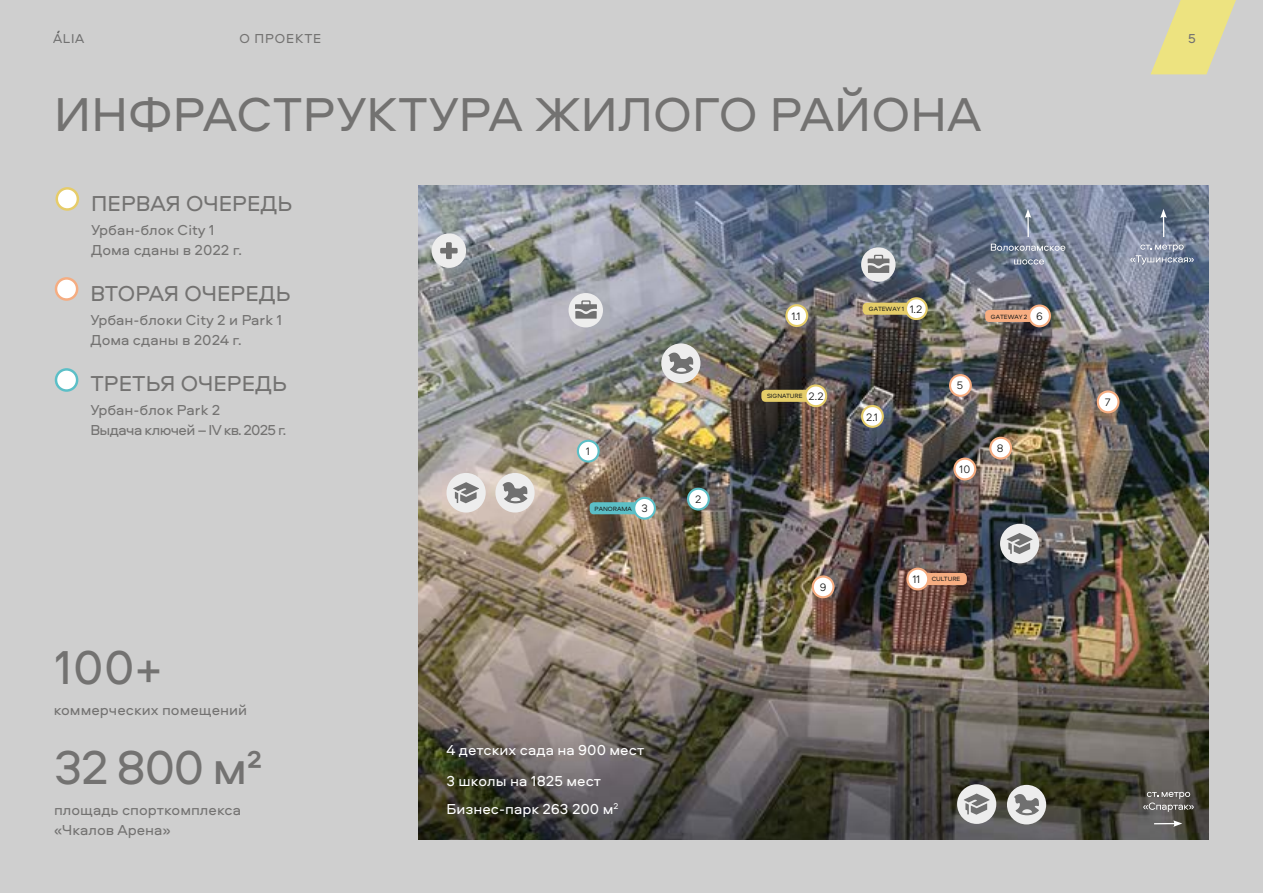
<style>
.page{position:relative;width:1263px;height:893px;background:#cfcfcf}
.page>*{position:absolute;margin:0;border:0;box-sizing:border-box;transform-origin:0 0}
.t1{font:49.5px "Aeroport";letter-spacing:.01em;color:#737271}
.t2{font:22.5px "Aeroport";color:#737271}
.t3{font:15px/20.1px "Aeroport";color:#737271}
.t4{font:15px/27.9px "Aeroport";color:#fff}
.t5{font:15px/20.1px "Aeroport";letter-spacing:-.04em;color:#737271}
.t6{font:13.5px "Aeroport";letter-spacing:.06em;color:#737271}
.t7{font:13.35px "Aeroport";color:#717171}
.t8{font:300 11.25px "Aeroport";color:#1d1d1b}
.t9{font:6.3px "Aeroport";color:#1d1d1b}
</style>
<div class="page">
<div style="left:56px;top:369px;width:21px;height:21px;background:#fff;border-radius:50%"></div>
<div style="left:55px;top:368px;width:23px;height:24px;border:2px solid #5cbfc7;border-radius:50%"></div>
<svg style="left:56px;top:278px;width:21px;height:22px"></svg>
<div style="left:55px;top:277px;width:23px;height:24px;border:2px solid #f5ad82;border-radius:50%"></div>
<div style="left:57px;top:188px;width:21px;height:21px;background:#fff;border-radius:50%"></div>
<div style="left:56px;top:187px;width:23px;height:24px;border:2px solid #e6cc69;border-radius:50%"></div>
<img style="left:419px;top:185px;width:790px;height:655px">
<div style="left:590px;top:502px;width:53px;height:12px;background:#5cbfc6;border-radius:4px"></div>
<div style="left:761px;top:390px;width:52px;height:12px;background:#e5cd69;border-radius:4px"></div>
<div style="left:863px;top:303px;width:51px;height:12px;background:#e5cd69;border-radius:4px"></div>
<div style="left:985px;top:310px;width:51px;height:12px;background:#f6ad81;border-radius:4px"></div>
<div style="left:920px;top:573px;width:47px;height:12px;background:#f6ad81;border-radius:4px"></div>
<div style="left:1029px;top:306px;width:21px;height:20px;background:#fff;border-radius:50%"></div>
<div style="left:1028px;top:304px;width:23px;height:23px;border:2px solid #f6ad81;border-radius:50%"></div>
<div style="left:906px;top:298px;width:21px;height:21px;background:#fff;border-radius:50%"></div>
<div style="left:905px;top:297px;width:23px;height:23px;border:2px solid #e5cd69;border-radius:50%"></div>
<div style="left:907px;top:569px;width:21px;height:20px;background:#fff;border-radius:50%"></div>
<div style="left:906px;top:568px;width:23px;height:22px;border:2px solid #f6ad81;border-radius:50%"></div>
<div style="left:862px;top:406px;width:21px;height:21px;background:#fff;border-radius:50%"></div>
<div style="left:861px;top:405px;width:23px;height:23px;border:2px solid #e5cd69;border-radius:50%"></div>
<div style="left:805px;top:385px;width:21px;height:21px;background:#fff;border-radius:50%"></div>
<div style="left:804px;top:384px;width:23px;height:23px;border:2px solid #e5cd69;border-radius:50%"></div>
<div style="left:786px;top:305px;width:21px;height:21px;background:#fff;border-radius:50%"></div>
<div style="left:785px;top:304px;width:23px;height:23px;border:2px solid #e5cd69;border-radius:50%"></div>
<div style="left:578px;top:441px;width:21px;height:20px;background:#fff;border-radius:50%"></div>
<div style="left:577px;top:440px;width:23px;height:23px;border:2px solid #5cbfc6;border-radius:50%"></div>
<div style="left:688px;top:489px;width:21px;height:20px;background:#fff;border-radius:50%"></div>
<div style="left:687px;top:488px;width:23px;height:22px;border:2px solid #5cbfc6;border-radius:50%"></div>
<div style="left:634px;top:498px;width:21px;height:21px;background:#fff;border-radius:50%"></div>
<div style="left:633px;top:497px;width:23px;height:23px;border:2px solid #5cbfc6;border-radius:50%"></div>
<div style="left:1098px;top:392px;width:20px;height:20px;background:#fff;border-radius:50%"></div>
<div style="left:1097px;top:390px;width:22px;height:23px;border:2px solid #f6ad81;border-radius:50%"></div>
<div style="left:954px;top:459px;width:21px;height:20px;background:#fff;border-radius:50%"></div>
<div style="left:953px;top:458px;width:23px;height:22px;border:2px solid #f6ad81;border-radius:50%"></div>
<div style="left:990px;top:438px;width:21px;height:20px;background:#fff;border-radius:50%"></div>
<div style="left:989px;top:437px;width:23px;height:23px;border:2px solid #f6ad81;border-radius:50%"></div>
<div style="left:813px;top:576px;width:20px;height:21px;background:#fff;border-radius:50%"></div>
<div style="left:812px;top:575px;width:22px;height:23px;border:2px solid #f6ad81;border-radius:50%"></div>
<div style="left:950px;top:375px;width:21px;height:21px;background:#fff;border-radius:50%"></div>
<div style="left:949px;top:374px;width:23px;height:23px;border:2px solid #f6ad81;border-radius:50%"></div>
<div style="left:661px;top:343px;width:39px;height:40px;background:#ededed;border-radius:50%"></div>
<svg style="left:668px;top:352px;width:25px;height:22px"></svg>
<div style="left:495px;top:473px;width:40px;height:39px;background:#ededed;border-radius:50%"></div>
<svg style="left:502px;top:482px;width:25px;height:21px"></svg>
<div style="left:1007px;top:785px;width:39px;height:39px;background:#ededed;border-radius:50%"></div>
<svg style="left:1014px;top:794px;width:25px;height:21px"></svg>
<div style="left:446px;top:473px;width:40px;height:39px;background:#ededed;border-radius:50%"></div>
<svg style="left:453px;top:482px;width:26px;height:21px"></svg>
<div style="left:1000px;top:524px;width:39px;height:39px;background:#ededed;border-radius:50%"></div>
<svg style="left:1007px;top:533px;width:25px;height:21px"></svg>
<div style="left:957px;top:784px;width:39px;height:40px;background:#ededed;border-radius:50%"></div>
<svg style="left:964px;top:793px;width:26px;height:22px"></svg>
<svg style="left:1143px;top:792px;width:51px;height:20px"></svg>
<svg style="left:1154px;top:820px;width:28px;height:6px"></svg>
<div style="left:861px;top:247px;width:34px;height:35px;background:#ededed;border-radius:50%"></div>
<svg style="left:868px;top:255px;width:21px;height:18px"></svg>
<div style="left:568px;top:293px;width:35px;height:34px;background:#ededed;border-radius:50%"></div>
<svg style="left:575px;top:300px;width:22px;height:19px"></svg>
<svg style="left:1151px;top:0;width:85px;height:74px"></svg>
<svg style="left:991px;top:244px;width:74px;height:7px"></svg>
<svg style="left:1014px;top:259px;width:30px;height:6px"></svg>
<svg style="left:1130px;top:245px;width:64px;height:20px"></svg>
<svg style="left:1160px;top:209px;width:7px;height:28px"></svg>
<hr style="left:1027px;top:216px;width:2px;height:21px;background:#fff">
<svg style="left:1025px;top:209px;width:6px;height:9px"></svg>
<div style="left:432px;top:233px;width:34px;height:35px;background:#ededed;border-radius:50%"></div>
<svg style="left:440px;top:242px;width:18px;height:17px"></svg>
<p class="t7" style="left:53px;top:29px;width:33px">ALIA</p>
<p class="t6" style="left:239px;top:29px;width:83px">О ПРОЕКТЕ</p>
<p class="t6" style="left:1188px;top:29px;width:9px">5</p>
<h1 class="t1" style="left:54px;top:80px;width:929px">ИНФРАСТРУКТУРА ЖИЛОГО РАЙОНА</h1>
<h2 class="t2" style="left:91px;top:188px;width:203px">ПЕРВАЯ ОЧЕРЕДЬ</h2>
<p class="t3" style="left:91px;top:219px;width:152px">Урбан-блок City 1<br>Дома сданы в 2022 г.</p>
<h2 class="t2" style="left:90px;top:278px;width:202px">ВТОРАЯ ОЧЕРЕДЬ</h2>
<p class="t3" style="left:90px;top:309px;width:193px">Урбан-блоки City 2 и Park 1<br>Дома сданы в 2024 г.</p>
<h2 class="t2" style="left:90px;top:368px;width:198px">ТРЕТЬЯ ОЧЕРЕДЬ</h2>
<p class="t5" style="left:90px;top:399px;width:198px">Урбан-блок Park 2<br>Выдача ключей – IV кв. 2025 г.</p>
<h1 class="t1" style="left:54px;top:633px;width:110px">100+</h1>
<p class="t3" style="left:54px;top:699px;width:195px">коммерческих помещений</p>
<h1 class="t1" style="left:54px;top:733px;width:211px">32 800 м2</h1>
<p class="t3" style="left:54px;top:800px;width:189px;line-height:19.5px">площадь спорткомплекса «Чкалов Арена»</p>
<p class="t8" style="left:586px;top:444px;width:6px">1</p>
<p class="t9" style="left:594px;top:504px;width:39px">PANORAMA</p>
<p class="t8" style="left:641px;top:501px;width:8px">3</p>
<p class="t8" style="left:695px;top:492px;width:8px">2</p>
<p class="t4" style="left:446px;top:735px;width:199px">4 детских сада на 900 мест</p>
<p class="t4" style="left:446px;top:766px;width:173px">3 школы на 1825 мест<br>Бизнес-парк 263 200 м<sup>2</sup></p>
<p class="t8" style="left:791px;top:308px;width:11px">1.1</p>
<p class="t8" style="left:910px;top:302px;width:14px">1.2</p>
<p class="t9" style="left:869px;top:305px;width:37px">GATEWAY 1</p>
<p class="t9" style="left:991px;top:312px;width:38px">GATEWAY 2</p>
<p class="t8" style="left:1036px;top:309px;width:8px">6</p>
<p class="t8" style="left:957px;top:377px;width:8px">5</p>
<p class="t8" style="left:808px;top:389px;width:17px">2.2</p>
<p class="t9" style="left:767px;top:392px;width:37px">SIGNATURE</p>
<p class="t8" style="left:1105px;top:394px;width:7px">7</p>
<p class="t8" style="left:866px;top:409px;width:13px">2.1</p>
<p class="t8" style="left:997px;top:441px;width:8px">8</p>
<p class="t8" style="left:959px;top:462px;width:13px">10</p>
<p class="t8" style="left:820px;top:580px;width:8px">9</p>
<p class="t8" style="left:912px;top:572px;width:10px">11</p>
<p class="t9" style="left:932px;top:575px;width:30px">CULTURE</p>
</div>
